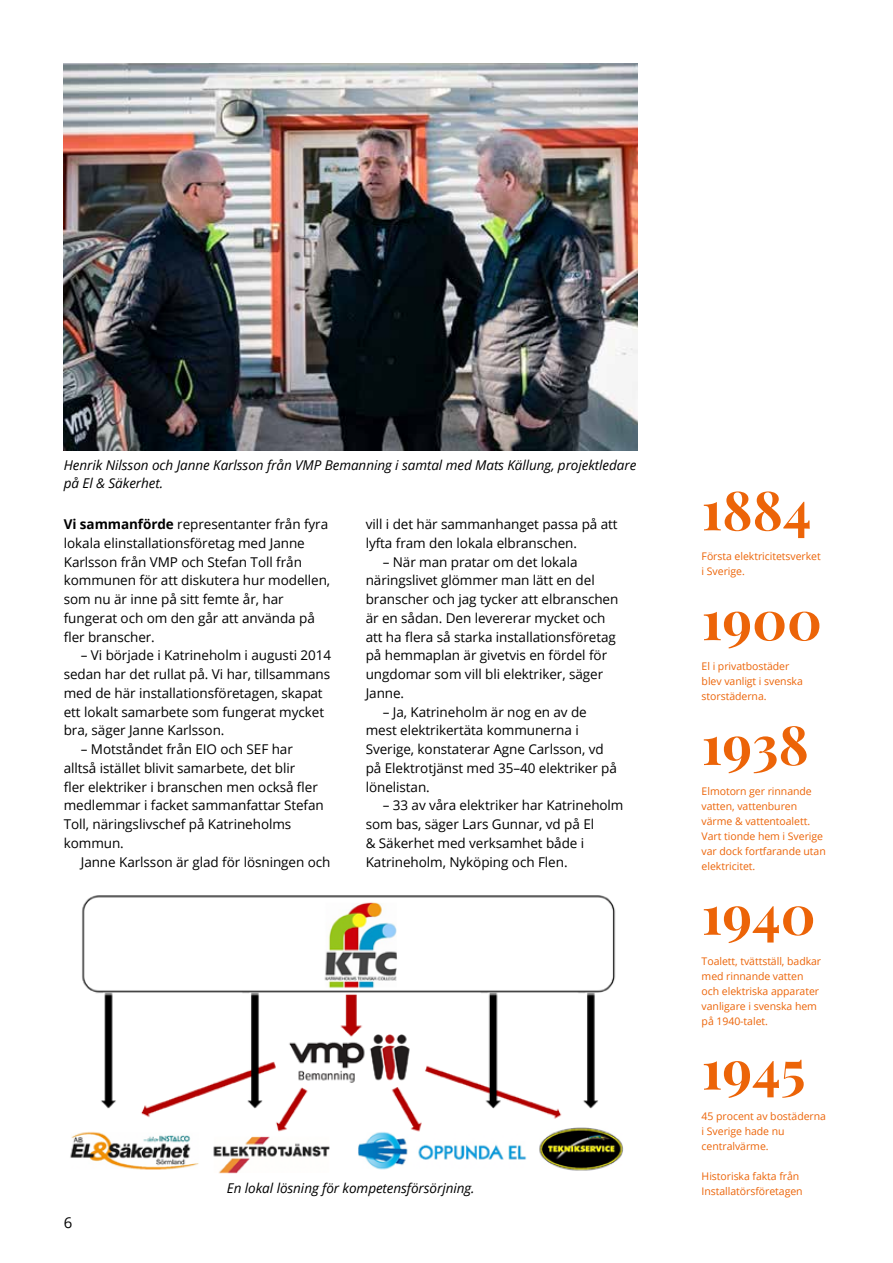
<style>
.page{position:relative;width:893px;height:1263px;background:#fff}
.page>*{position:absolute;margin:0;border:0;box-sizing:border-box;transform-origin:0 0}
.t1{font:700 54px "Playfair Display";color:#ec6408}
.t2{font:15px "Open Sans";color:#000}
.t3{font:13.5px/18.8px "Open Sans";letter-spacing:-.005em;color:#000}
.t4{font:italic 13.5px/18.8px "Open Sans";letter-spacing:-.005em;color:#000}
.t5{font:10.5px/15px "Open Sans";letter-spacing:-.005em;color:#ec6408}
.s1{font-weight:700}
</style>
<div class="page">
<img style="left:64px;top:64px;width:574px;height:387px">
<img style="left:70px;top:895px;width:553px;height:279px">
<p class="t4" style="left:64px;top:455px;width:574px">Henrik Nilsson och Janne Karlsson från VMP Bemanning i samtal med Mats Källung, projektledare på El &amp; Säkerhet.</p>
<p class="t3" style="left:64px;top:514px;width:268px"><span class="s1">Vi sammanförde</span> representanter från fyra lokala elinstallationsföretag med Janne Karlsson från VMP och Stefan Toll från kommunen för att diskutera hur modellen, som nu är inne på sitt femte år, har fungerat och om den går att använda på fler branscher.</p>
<p class="t3" style="left:64px;top:646px;width:269px;text-indent:17px">– Vi började i Katrineholm i augusti 2014 sedan har det rullat på. Vi har, tillsammans med de här installationsföretagen, skapat ett lokalt samarbete som fungerat mycket bra, säger Janne Karlsson.</p>
<p class="t3" style="left:64px;top:739px;width:262px;text-indent:17px">– Motståndet från EIO och SEF har alltså istället blivit samarbete, det blir<br>fler elektriker i branschen men också fler medlemmar i facket sammanfattar Stefan Toll, näringslivschef på Katrineholms kommun.</p>
<p class="t3" style="left:81px;top:852px;width:251px">Janne Karlsson är glad för lösningen och</p>
<p class="t3" style="left:366px;top:514px;width:253px">vill i det här sammanhanget passa på att lyfta fram den lokala elbranschen.</p>
<p class="t3" style="left:366px;top:552px;width:254px;text-indent:17px">– När man pratar om det lokala näringslivet glömmer man lätt en del branscher och jag tycker att elbranschen är en sådan. Den levererar mycket och att ha flera så starka installationsföretag på hemmaplan är givetvis en fördel för ungdomar som vill bli elektriker, säger Janne.</p>
<p class="t3" style="left:366px;top:702px;width:253px;text-indent:17px">– Ja, Katrineholm är nog en av de mest elektrikertäta kommunerna i<br>Sverige, konstaterar Agne Carlsson, vd på Elektrotjänst med 35–40 elektriker på lönelistan.</p>
<p class="t3" style="left:366px;top:796px;width:259px;text-indent:17px">– 33 av våra elektriker har Katrineholm som bas, säger Lars Gunnar, vd på El<br>&amp; Säkerhet med verksamhet både i Katrineholm, Nyköping och Flen.</p>
<p class="t2" style="left:64px;top:1212px;width:10px">6</p>
<p class="t4" style="left:227px;top:1178px;width:249px">En lokal lösning för kompetensförsörjning.</p>
<h1 class="t1" style="left:702px;top:468px;width:111px">1884</h1>
<p class="t5" style="left:702px;top:549px;width:121px">Första elektricitetsverket i Sverige.</p>
<h1 class="t1" style="left:702px;top:577px;width:122px">1900</h1>
<p class="t5" style="left:702px;top:659px;width:103px">El i privatbostäder blev vanligt i svenska storstäderna.</p>
<h1 class="t1" style="left:702px;top:702px;width:109px">1938</h1>
<p class="t5" style="left:702px;top:783px;width:126px">Elmotorn ger rinnande vatten, vattenburen värme &amp; vattentoalett.<br>Vart tionde hem i Sverige var dock fortfarande utan elektricitet.</p>
<h1 class="t1" style="left:702px;top:872px;width:115px">1940</h1>
<p class="t5" style="left:702px;top:953px;width:121px">Toalett, tvättställ, badkar med rinnande vatten och elektriska apparater vanligare i svenska hem på 1940-talet.</p>
<h1 class="t1" style="left:702px;top:1027px;width:105px">1945</h1>
<p class="t5" style="left:702px;top:1108px;width:126px">45 procent av bostäderna i Sverige hade nu centralvärme.</p>
<p class="t5" style="left:702px;top:1168px;width:103px">Historiska fakta från<br>Installatörsföretagen</p>
</div>
